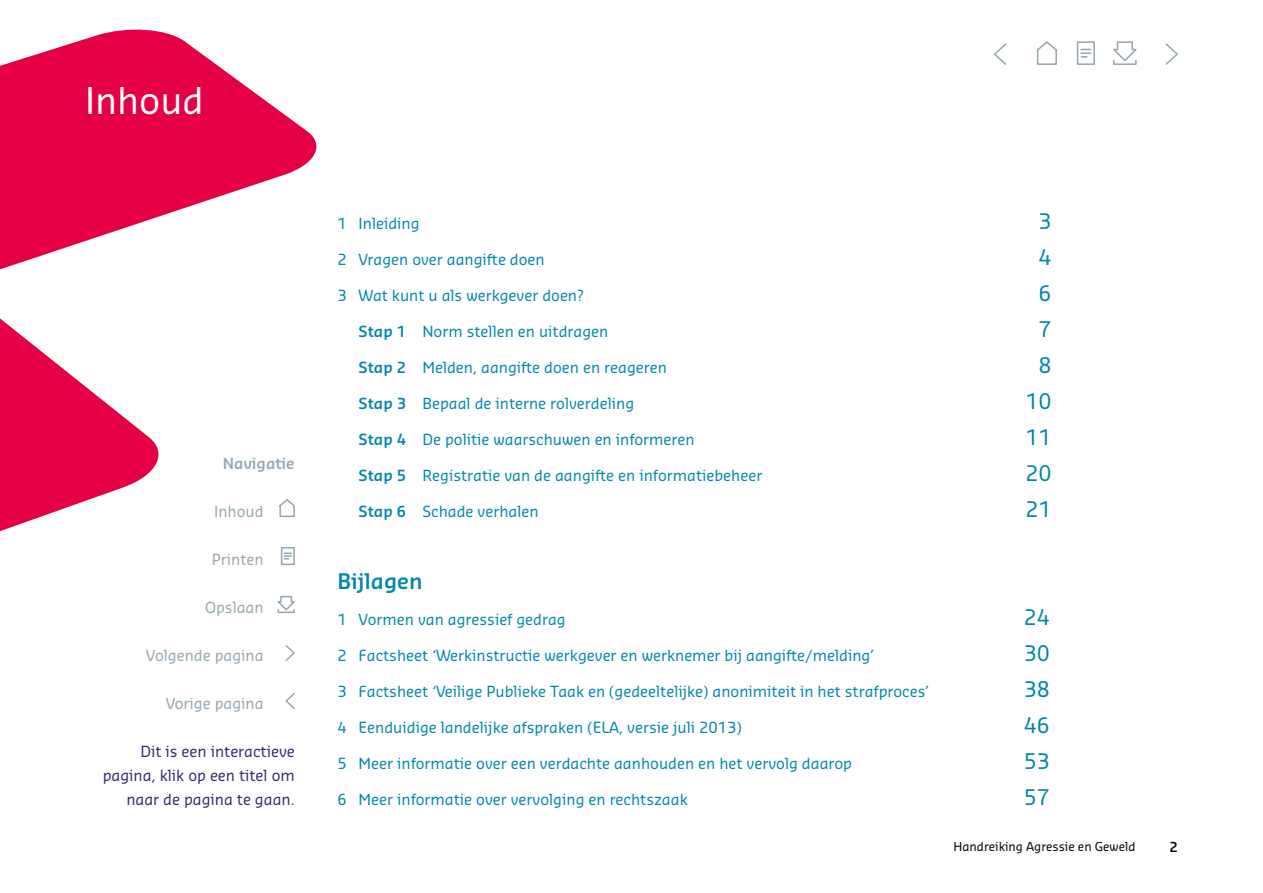
<style>
.page{position:relative;width:1263px;height:893px;background:#fff}
.page>*{position:absolute;margin:0;border:0;box-sizing:border-box;transform-origin:0 0}
.t1{font:36px "Sansa Pro";color:#fff}
.t2{font:21px "Sansa Pro";color:#0087a8}
.t3{font:600 21px "Sansa Pro";color:#0087a8}
.t4{font:15px "Sansa Pro";color:#0087a8}
.t5{font:15px/24px "Sansa Pro";color:#312b6b;text-align:right}
.t6{font:15px "Sansa Pro";color:#95a6b0}
.t7{font:600 15px "Sansa Pro";color:#95a6b0}
.t8{font:600 13.5px "Sansa Pro";color:#000}
.t9{font:12px "Sansa Pro";color:#000}
.s1{font-weight:600}
</style>
<div class="page">
<svg style="left:0;top:29px;width:317px;height:503px"></svg>
<svg style="left:278px;top:498px;width:18px;height:20px"></svg>
<svg style="left:280px;top:547px;width:15px;height:18px"></svg>
<svg style="left:277px;top:595px;width:18px;height:19px"></svg>
<svg style="left:285px;top:645px;width:10px;height:16px"></svg>
<svg style="left:285px;top:693px;width:10px;height:16px"></svg>
<svg style="left:1165px;top:43px;width:13px;height:22px"></svg>
<svg style="left:994px;top:43px;width:13px;height:22px"></svg>
<svg style="left:1076px;top:41px;width:19px;height:24px"></svg>
<svg style="left:1036px;top:41px;width:21px;height:24px"></svg>
<svg style="left:1113px;top:41px;width:24px;height:24px"></svg>
<h1 class="t1" style="left:85px;top:77px;width:120px">Inhoud</h1>
<p class="t7" style="left:223px;top:454px;width:73px">Navigatie</p>
<p class="t6" style="left:214px;top:502px;width:51px">Inhoud</p>
<p class="t6" style="left:212px;top:550px;width:53px">Printen</p>
<p class="t6" style="left:205px;top:598px;width:60px">Opslaan</p>
<p class="t6" style="left:146px;top:646px;width:119px">Volgende pagina</p>
<p class="t6" style="left:166px;top:694px;width:99px">Vorige pagina</p>
<p class="t5" style="left:103px;top:739px;width:194px">Dit is een interactieve pagina, klik op een titel om naar de pagina te gaan.</p>
<p class="t4" style="left:337px;top:214px;width:84px">1 Inleiding</p>
<h2 class="t2" style="left:1039px;top:207px;width:15px">3</h2>
<p class="t4" style="left:337px;top:250px;width:209px">2 Vragen over aangifte doen</p>
<h2 class="t2" style="left:1039px;top:243px;width:15px">4</h2>
<p class="t4" style="left:337px;top:286px;width:248px">3 Wat kunt u als werkgever doen?</p>
<h2 class="t2" style="left:1039px;top:279px;width:15px">6</h2>
<p class="t4" style="left:359px;top:322px;width:251px"><span class="s1">Stap 1</span> Norm stellen en uitdragen</p>
<h2 class="t2" style="left:1039px;top:315px;width:15px">7</h2>
<p class="t4" style="left:359px;top:358px;width:310px"><span class="s1">Stap 2</span> Melden, aangifte doen en reageren</p>
<h2 class="t2" style="left:1039px;top:351px;width:15px">8</h2>
<p class="t4" style="left:359px;top:394px;width:277px"><span class="s1">Stap 3</span> Bepaal de interne rolverdeling</p>
<h2 class="t2" style="left:1025px;top:387px;width:28px">10</h2>
<p class="t4" style="left:359px;top:430px;width:338px"><span class="s1">Stap 4</span> De politie waarschuwen en informeren</p>
<h2 class="t2" style="left:1025px;top:423px;width:28px">11</h2>
<p class="t4" style="left:359px;top:466px;width:405px"><span class="s1">Stap 5</span> Registratie van de aangifte en informatiebeheer</p>
<h2 class="t2" style="left:1025px;top:459px;width:28px">20</h2>
<p class="t4" style="left:359px;top:502px;width:182px"><span class="s1">Stap 6</span> Schade verhalen</p>
<h2 class="t2" style="left:1025px;top:495px;width:28px">21</h2>
<h2 class="t3" style="left:337px;top:567px;width:87px">Bijlagen</h2>
<p class="t4" style="left:337px;top:610px;width:230px">1 Vormen van agressief gedrag</p>
<h2 class="t2" style="left:1024px;top:603px;width:28px">24</h2>
<p class="t4" style="left:337px;top:646px;width:539px">2 Factsheet ‘Werkinstructie werkgever en werknemer bij aangifte/melding’</p>
<h2 class="t2" style="left:1024px;top:639px;width:28px">30</h2>
<p class="t4" style="left:337px;top:682px;width:594px">3 Factsheet ‘Veilige Publieke Taak en (gedeeltelijke) anonimiteit in het strafproces’</p>
<h2 class="t2" style="left:1024px;top:675px;width:28px">38</h2>
<p class="t4" style="left:337px;top:718px;width:406px">4 Eenduidige landelijke afspraken (ELA, versie juli 2013)</p>
<h2 class="t2" style="left:1024px;top:711px;width:28px">46</h2>
<p class="t4" style="left:337px;top:754px;width:516px">5 Meer informatie over een verdachte aanhouden en het vervolg daarop</p>
<h2 class="t2" style="left:1024px;top:747px;width:28px">53</h2>
<p class="t4" style="left:337px;top:790px;width:352px">6 Meer informatie over vervolging en rechtszaak</p>
<h2 class="t2" style="left:1024px;top:783px;width:28px">57</h2>
<p class="t9" style="left:954px;top:839px;width:183px">Handreiking Agressie en Geweld</p>
<p class="t8" style="left:1169px;top:838px;width:10px">2</p>
</div>
